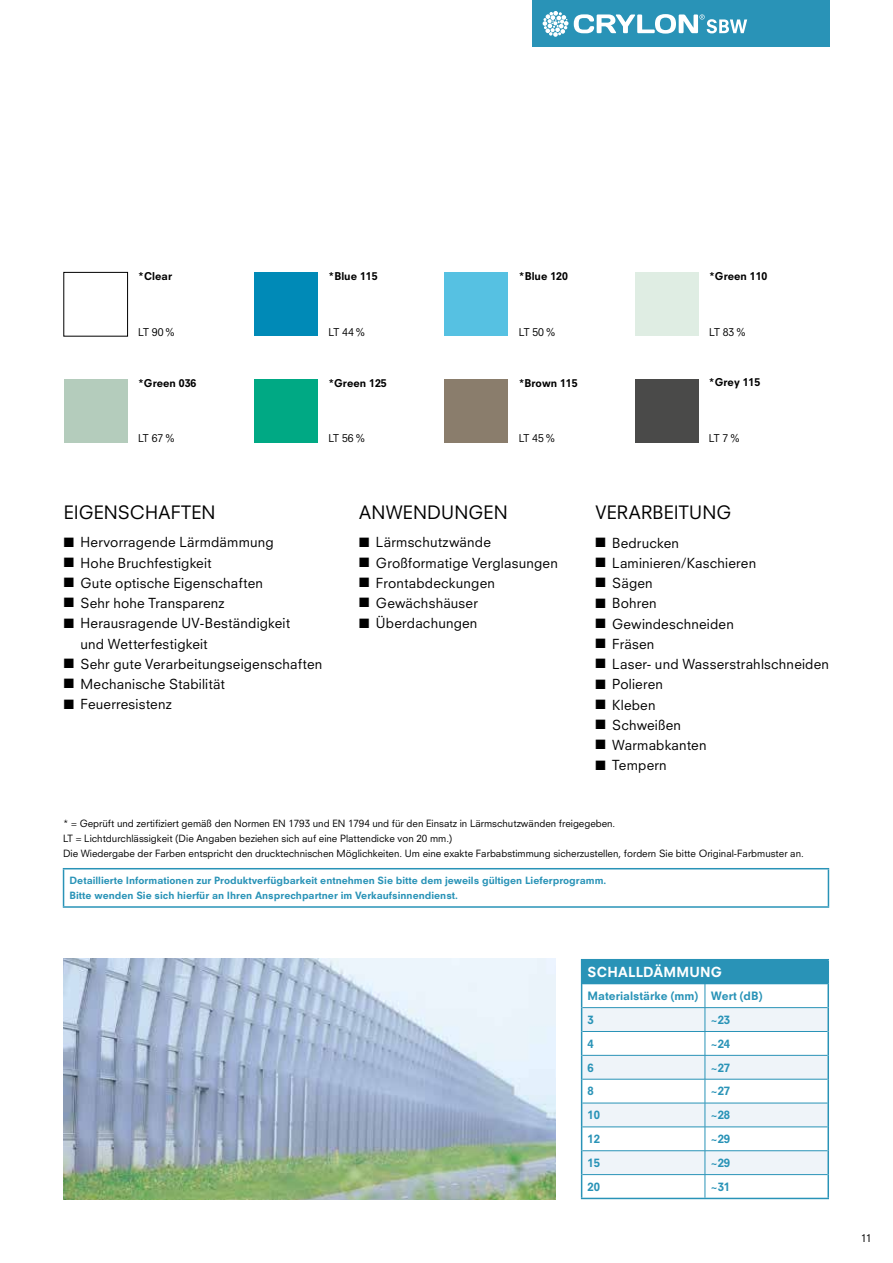
<style>
.page{position:relative;width:893px;height:1263px;background:#fff}
.page>*{position:absolute;margin:0;border:0;box-sizing:border-box;transform-origin:0 0}
.t1{font:18px "Neuzeit SLT Std";letter-spacing:.01em;color:#000}
.t2{font:13.5px/20.2px "Neuzeit SLT Std";letter-spacing:.015em;color:#000}
.t3{font:800 13.5px "Neuzeit SLT Std";letter-spacing:.015em;color:#fff}
.t4{font:800 11.25px/23.9px "Neuzeit SLT Std";color:#2993b7}
.t5{font:800 10.5px "Neuzeit SLT Std";color:#000}
.t6{font:10.5px "Neuzeit SLT Std";letter-spacing:-.08em;color:#000}
.t7{font:9.75px/15px "Neuzeit SLT Std";color:#000}
.t8{font:800 9.75px/15px "Neuzeit SLT Std";color:#2993b7}
</style>
<div class="page">
<div style="left:532px;top:0;width:297px;height:47px;background:#2993b7"></div>
<svg style="left:543px;top:11px;width:25px;height:26px"></svg>
<svg style="left:574px;top:14px;width:173px;height:20px"></svg>
<img style="left:64px;top:959px;width:491px;height:240px">
<hr style="left:63px;top:868px;width:766px;height:1px;background:#2993b7">
<hr style="left:63px;top:869px;width:1px;height:37px;background:#2993b7">
<hr style="left:828px;top:869px;width:1px;height:37px;background:#2993b7">
<hr style="left:63px;top:906px;width:766px;height:2px;background:#2993b7">
<hr style="left:581px;top:959px;width:124px;height:1px;background:#2993b7">
<hr style="left:705px;top:959px;width:124px;height:1px;background:#2993b7">
<hr style="left:827px;top:960px;width:2px;height:24px;background:#2993b7">
<hr style="left:827px;top:984px;width:2px;height:24px;background:#2993b7">
<hr style="left:827px;top:1008px;width:2px;height:23px;background:#2993b7">
<hr style="left:827px;top:1031px;width:2px;height:24px;background:#2993b7">
<hr style="left:827px;top:1055px;width:2px;height:24px;background:#2993b7">
<hr style="left:827px;top:1079px;width:2px;height:24px;background:#2993b7">
<hr style="left:827px;top:1103px;width:2px;height:24px;background:#2993b7">
<hr style="left:827px;top:1127px;width:2px;height:24px;background:#2993b7">
<hr style="left:827px;top:1151px;width:2px;height:23px;background:#2993b7">
<hr style="left:827px;top:1174px;width:2px;height:24px;background:#2993b7">
<hr style="left:581px;top:1198px;width:124px;height:1px;background:#2993b7">
<hr style="left:705px;top:1198px;width:124px;height:1px;background:#2993b7">
<svg style="left:581px;top:960px;width:247px;height:238px"></svg>
<div style="left:64px;top:272px;width:64px;height:64px;border:1px solid #000"></div>
<div style="left:254px;top:272px;width:64px;height:64px;background:#008ab7"></div>
<div style="left:444px;top:272px;width:64px;height:64px;background:#56c1e2"></div>
<div style="left:635px;top:272px;width:63px;height:64px;background:#dfede3"></div>
<div style="left:64px;top:379px;width:64px;height:63px;background:#b4ccbc"></div>
<div style="left:254px;top:379px;width:64px;height:63px;background:#00a984"></div>
<div style="left:444px;top:379px;width:64px;height:63px;background:#8a7d6c"></div>
<div style="left:635px;top:379px;width:63px;height:63px;background:#4a4a49"></div>
<p class="t5" style="left:138px;top:270px;width:35px">*Clear</p>
<p class="t5" style="left:329px;top:270px;width:51px">*Blue 115</p>
<p class="t5" style="left:519px;top:270px;width:51px">*Blue 120</p>
<p class="t5" style="left:709px;top:270px;width:60px">*Green 110</p>
<p class="t6" style="left:138px;top:325px;width:39px">LT 90%</p>
<p class="t6" style="left:329px;top:326px;width:39px">LT 44%</p>
<p class="t6" style="left:519px;top:326px;width:39px">LT 50%</p>
<p class="t6" style="left:709px;top:326px;width:39px">LT 83%</p>
<p class="t5" style="left:138px;top:376px;width:60px">*Green 036</p>
<p class="t5" style="left:328px;top:376px;width:60px">*Green 125</p>
<p class="t5" style="left:519px;top:376px;width:60px">*Brown 115</p>
<p class="t5" style="left:709px;top:376px;width:53px">*Grey 115</p>
<p class="t6" style="left:138px;top:432px;width:39px">LT 67%</p>
<p class="t6" style="left:328px;top:432px;width:39px">LT 56%</p>
<p class="t6" style="left:519px;top:432px;width:39px">LT 45%</p>
<p class="t6" style="left:709px;top:432px;width:33px">LT 7%</p>
<h1 class="t1" style="left:64px;top:501px;width:153px">EIGENSCHAFTEN</h1>
<p class="t2" style="left:64px;top:532px;width:211px">■ Hervorragende Lärmdämmung</p>
<p class="t2" style="left:64px;top:552px;width:149px">■ Hohe Bruchfestigkeit</p>
<p class="t2" style="left:64px;top:573px;width:201px">■ Gute optische Eigenschaften</p>
<p class="t2" style="left:64px;top:593px;width:162px">■ Sehr hohe Transparenz</p>
<p class="t2" style="left:80px;top:613px;width:211px;text-indent:-17px">■ Herausragende UV-Beständigkeit und Wetterfestigkeit</p>
<p class="t2" style="left:64px;top:654px;width:260px">■ Sehr gute Verarbeitungseigenschaften</p>
<p class="t2" style="left:64px;top:674px;width:163px">■ Mechanische Stabilität</p>
<p class="t2" style="left:64px;top:694px;width:109px">■ Feuerresistenz</p>
<h1 class="t1" style="left:359px;top:501px;width:150px">ANWENDUNGEN</h1>
<p class="t2" style="left:359px;top:532px;width:133px">■ Lärmschutzwände</p>
<p class="t2" style="left:359px;top:552px;width:200px">■ Großformatige Verglasungen</p>
<p class="t2" style="left:359px;top:573px;width:137px">■ Frontabdeckungen</p>
<p class="t2" style="left:359px;top:593px;width:120px">■ Gewächshäuser</p>
<p class="t2" style="left:359px;top:613px;width:120px">■ Überdachungen</p>
<h1 class="t1" style="left:595px;top:501px;width:138px">VERARBEITUNG</h1>
<p class="t2" style="left:595px;top:532px;width:85px">■ Bedrucken</p>
<p class="t2" style="left:595px;top:552px;width:162px">■ Laminieren/Kaschieren</p>
<p class="t2" style="left:595px;top:573px;width:59px">■ Sägen</p>
<p class="t2" style="left:595px;top:593px;width:63px">■ Bohren</p>
<p class="t2" style="left:595px;top:613px;width:140px">■ Gewindeschneiden</p>
<p class="t2" style="left:595px;top:633px;width:60px">■ Fräsen</p>
<p class="t2" style="left:595px;top:654px;width:235px">■ Laser- und Wasserstrahlschneiden</p>
<p class="t2" style="left:595px;top:674px;width:69px">■ Polieren</p>
<p class="t2" style="left:595px;top:694px;width:62px">■ Kleben</p>
<p class="t2" style="left:595px;top:714px;width:87px">■ Schweißen</p>
<p class="t2" style="left:595px;top:735px;width:113px">■ Warmabkanten</p>
<p class="t2" style="left:595px;top:755px;width:73px">■ Tempern</p>
<p class="t7" style="left:63px;top:816px;width:742px">* = Geprüft und zertifiziert gemäß den Normen EN 1793 und EN 1794 und für den Einsatz in Lärmschutzwänden freigegeben.<br>LT = Lichtdurchlässigkeit (Die Angaben beziehen sich auf eine Plattendicke von 20 mm.)<br>Die Wiedergabe der Farben entspricht den drucktechnischen Möglichkeiten. Um eine exakte Farbabstimmung sicherzustellen, fordern Sie bitte Original-Farbmuster an.</p>
<p class="t8" style="left:70px;top:873px;width:538px">Detaillierte Informationen zur Produktverfügbarkeit entnehmen Sie bitte dem jeweils gültigen Lieferprogramm.<br>Bitte wenden Sie sich hierfür an Ihren Ansprechpartner im Verkaufsinnendienst.</p>
<p class="t3" style="left:588px;top:963px;width:136px">SCHALLDÄMMUNG</p>
<p class="t4" style="left:588px;top:984px;width:176px">Materialstärke (mm) Wert (dB)<br>3</p>
<p class="t4" style="left:711px;top:1008px;width:21px">~23</p>
<p class="t4" style="left:588px;top:1031px;width:8px">4</p>
<p class="t4" style="left:711px;top:1031px;width:21px">~24</p>
<p class="t4" style="left:588px;top:1055px;width:8px">6</p>
<p class="t4" style="left:711px;top:1055px;width:21px">~27</p>
<p class="t4" style="left:588px;top:1079px;width:8px">8</p>
<p class="t4" style="left:711px;top:1079px;width:21px">~27</p>
<p class="t4" style="left:588px;top:1103px;width:14px">10</p>
<p class="t4" style="left:711px;top:1103px;width:21px">~28</p>
<p class="t4" style="left:588px;top:1127px;width:14px">12</p>
<p class="t4" style="left:711px;top:1127px;width:21px">~29</p>
<p class="t4" style="left:588px;top:1151px;width:14px">15</p>
<p class="t4" style="left:711px;top:1151px;width:21px">~29</p>
<p class="t4" style="left:588px;top:1174px;width:14px">20</p>
<p class="t4" style="left:711px;top:1174px;width:21px">~31</p>
<p class="t6" style="left:861px;top:1232px;width:12px">11</p>
</div>
